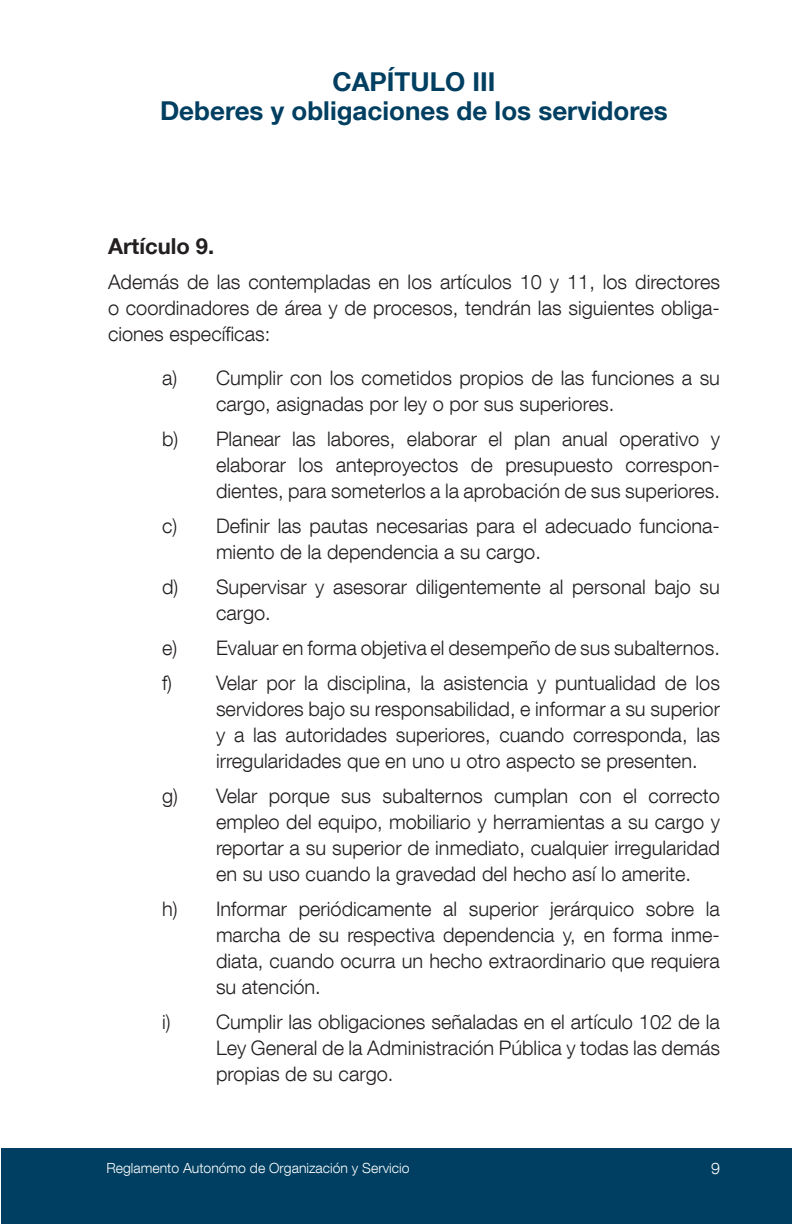
<style>
.page{position:relative;width:792px;height:1224px;background:#fff}
.page>*{position:absolute;margin:0;border:0;box-sizing:border-box;transform-origin:0 0}
.t1{font:700 26px/29.8px "Helvetica Neue LT Com";color:#003f61;text-align:center}
.t2{font:700 22px "Helvetica Neue LT Com";color:#231f20}
.t3{font:300 20px/26px "Helvetica Neue LT Com";color:#231f20;text-align:justify}
.t4{font:300 16px "Helvetica Neue LT Com";color:#fff}
.t5{font:300 14px "Helvetica Neue LT Com";color:#fff}
</style>
<div class="page">
<div style="left:1px;top:1149px;width:791px;height:75px;background:#003f61"></div>
<h1 class="t1" style="left:160px;top:66px;width:509px">CAPÍTULO III<br>Deberes y obligaciones de los servidores</h1>
<p class="t2" style="left:108px;top:233px;width:108px">Artículo 9.</p>
<p class="t3" style="left:108px;top:269px;width:614px">Además de las contempladas en los artículos 10 y 11, los directores o coordinadores de área y de procesos, tendrán las siguientes obliga&shy;ciones específicas:</p>
<p class="t3" style="left:216px;top:365px;width:506px;text-indent:-54px">a) Cumplir con los cometidos propios de las funciones a su cargo, asignadas por ley o por sus superiores.</p>
<p class="t3" style="left:216px;top:426px;width:506px;text-indent:-54px">b) Planear las labores, elaborar el plan anual operativo y elaborar los anteproyectos de presupuesto correspon&shy;dientes, para someterlos a la aprobación de sus superiores.</p>
<p class="t3" style="left:216px;top:513px;width:505px;text-indent:-54px">c) Definir las pautas necesarias para el adecuado funciona&shy;miento de la dependencia a su cargo.</p>
<p class="t3" style="left:216px;top:574px;width:506px;text-indent:-54px">d) Supervisar y asesorar diligentemente al personal bajo su cargo.</p>
<p class="t3" style="left:162px;top:630px;width:560px;line-height:35px">e) Evaluar en forma objetiva el desempeño de sus subalternos. f) Velar por la disciplina, la asistencia y puntualidad de los</p>
<p class="t3" style="left:216px;top:696px;width:506px">servidores bajo su responsabilidad, e informar a su superior y a las autoridades superiores, cuando corresponda, las irregularidades que en uno u otro aspecto se presenten.</p>
<p class="t3" style="left:216px;top:783px;width:506px;text-indent:-54px">g) Velar porque sus subalternos cumplan con el correcto empleo del equipo, mobiliario y herramientas a su cargo y reportar a su superior de inmediato, cualquier irregularidad en su uso cuando la gravedad del hecho así lo amerite.</p>
<p class="t3" style="left:216px;top:896px;width:506px;text-indent:-54px">h) Informar periódicamente al superior jerárquico sobre la marcha de su respectiva dependencia y, en forma inme&shy;diata, cuando ocurra un hecho extraordinario que requiera su atención.</p>
<p class="t3" style="left:216px;top:1009px;width:506px;text-indent:-54px">i) Cumplir las obligaciones señaladas en el artículo 102 de la Ley General de la Administración Pública y todas las demás propias de su cargo.</p>
<p class="t5" style="left:107px;top:1160px;width:304px">Reglamento Autonómo de Organización y Servicio</p>
<p class="t4" style="left:711px;top:1159px;width:10px">9</p>
</div>
